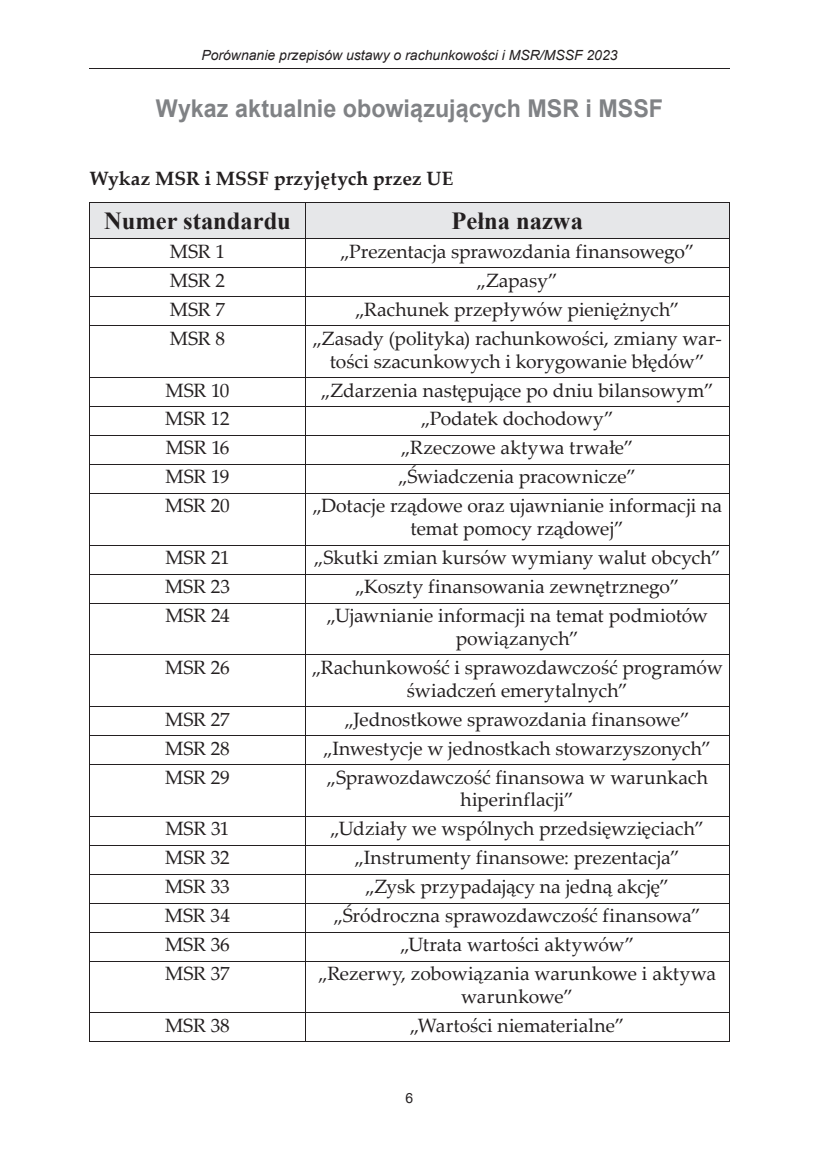
<style>
.page{position:relative;width:819px;height:1161px;background:#fff}
.page>*{position:absolute;margin:0;border:0;box-sizing:border-box;transform-origin:0 0}
.t1{font:700 24.5px "Arial";color:#808285;scale:.95 1}
.t2{font:700 24.5px "Times New Roman";color:#231f20}
.t3{font:19.25px/22.8px "Palatino Linotype";letter-spacing:-.005em;color:#231f20;text-align:center}
.t4{font:700 19.25px "Palatino Linotype";letter-spacing:.005em;color:#231f20}
.t5{font:italic 14px "Arial";color:#231f20}
.t6{font:14px "Arial";color:#231f20}
</style>
<div class="page">
<hr style="left:89px;top:68px;width:640px;height:1px;background:#231f20">
<svg style="left:89px;top:202px;width:640px;height:123px"></svg>
<hr style="left:89px;top:325px;width:216px;height:1px;background:#231f20">
<hr style="left:89px;top:326px;width:1px;height:51px;background:#231f20">
<hr style="left:305px;top:325px;width:424px;height:1px;background:#231f20">
<hr style="left:305px;top:326px;width:1px;height:51px;background:#231f20">
<hr style="left:728px;top:326px;width:1px;height:51px;background:#231f20">
<hr style="left:89px;top:377px;width:216px;height:1px;background:#231f20">
<hr style="left:305px;top:377px;width:424px;height:1px;background:#231f20">
<hr style="left:89px;top:406px;width:216px;height:1px;background:#231f20">
<hr style="left:305px;top:406px;width:424px;height:1px;background:#231f20">
<hr style="left:89px;top:435px;width:216px;height:1px;background:#231f20">
<hr style="left:305px;top:435px;width:424px;height:1px;background:#231f20">
<hr style="left:89px;top:464px;width:216px;height:1px;background:#231f20">
<svg style="left:89px;top:378px;width:1px;height:115px"></svg>
<hr style="left:305px;top:464px;width:424px;height:1px;background:#231f20">
<svg style="left:305px;top:378px;width:1px;height:115px"></svg>
<hr style="left:89px;top:493px;width:216px;height:1px;background:#231f20">
<hr style="left:89px;top:494px;width:1px;height:51px;background:#231f20">
<hr style="left:305px;top:493px;width:424px;height:1px;background:#231f20">
<hr style="left:305px;top:494px;width:1px;height:51px;background:#231f20">
<hr style="left:728px;top:494px;width:1px;height:51px;background:#231f20">
<hr style="left:89px;top:545px;width:216px;height:1px;background:#231f20">
<hr style="left:305px;top:545px;width:424px;height:1px;background:#231f20">
<hr style="left:89px;top:574px;width:216px;height:1px;background:#231f20">
<svg style="left:89px;top:546px;width:1px;height:57px"></svg>
<hr style="left:305px;top:574px;width:424px;height:1px;background:#231f20">
<svg style="left:305px;top:546px;width:1px;height:57px"></svg>
<hr style="left:89px;top:603px;width:216px;height:1px;background:#231f20">
<hr style="left:89px;top:603px;width:1px;height:51px;background:#231f20">
<hr style="left:305px;top:603px;width:424px;height:1px;background:#231f20">
<hr style="left:305px;top:603px;width:1px;height:51px;background:#231f20">
<hr style="left:728px;top:603px;width:1px;height:51px;background:#231f20">
<hr style="left:89px;top:654px;width:216px;height:1px;background:#231f20">
<hr style="left:89px;top:655px;width:1px;height:51px;background:#231f20">
<hr style="left:305px;top:654px;width:424px;height:1px;background:#231f20">
<hr style="left:305px;top:655px;width:1px;height:51px;background:#231f20">
<hr style="left:728px;top:655px;width:1px;height:51px;background:#231f20">
<hr style="left:89px;top:706px;width:216px;height:1px;background:#231f20">
<hr style="left:305px;top:706px;width:424px;height:1px;background:#231f20">
<hr style="left:89px;top:735px;width:216px;height:1px;background:#231f20">
<svg style="left:89px;top:707px;width:1px;height:57px"></svg>
<hr style="left:305px;top:735px;width:424px;height:1px;background:#231f20">
<svg style="left:305px;top:707px;width:1px;height:57px"></svg>
<hr style="left:89px;top:764px;width:216px;height:1px;background:#231f20">
<hr style="left:89px;top:765px;width:1px;height:51px;background:#231f20">
<hr style="left:305px;top:764px;width:424px;height:1px;background:#231f20">
<hr style="left:305px;top:765px;width:1px;height:51px;background:#231f20">
<hr style="left:728px;top:765px;width:1px;height:51px;background:#231f20">
<hr style="left:89px;top:816px;width:216px;height:1px;background:#231f20">
<hr style="left:305px;top:816px;width:424px;height:1px;background:#231f20">
<hr style="left:89px;top:845px;width:216px;height:1px;background:#231f20">
<hr style="left:305px;top:845px;width:424px;height:1px;background:#231f20">
<hr style="left:89px;top:874px;width:216px;height:1px;background:#231f20">
<hr style="left:305px;top:874px;width:424px;height:1px;background:#231f20">
<hr style="left:89px;top:903px;width:216px;height:1px;background:#231f20">
<hr style="left:305px;top:903px;width:424px;height:1px;background:#231f20">
<hr style="left:89px;top:932px;width:216px;height:1px;background:#231f20">
<svg style="left:89px;top:817px;width:1px;height:143px"></svg>
<hr style="left:305px;top:932px;width:424px;height:1px;background:#231f20">
<svg style="left:305px;top:817px;width:1px;height:143px"></svg>
<hr style="left:89px;top:960px;width:216px;height:1px;background:#231f20">
<hr style="left:89px;top:961px;width:1px;height:51px;background:#231f20">
<hr style="left:305px;top:960px;width:424px;height:1px;background:#231f20">
<hr style="left:305px;top:961px;width:1px;height:51px;background:#231f20">
<hr style="left:728px;top:961px;width:1px;height:51px;background:#231f20">
<hr style="left:89px;top:1012px;width:216px;height:1px;background:#231f20">
<svg style="left:89px;top:1013px;width:1px;height:28px"></svg>
<hr style="left:305px;top:1012px;width:424px;height:1px;background:#231f20">
<svg style="left:305px;top:1013px;width:1px;height:28px"></svg>
<hr style="left:89px;top:1041px;width:216px;height:1px;background:#231f20">
<hr style="left:305px;top:1041px;width:424px;height:1px;background:#231f20">
<p class="t5" style="left:201px;top:46px;width:418px">Porównanie przepisów ustawy o rachunkowości i MSR/MSSF 2023</p>
<p class="t1" style="left:156px;top:91px;width:535px">Wykaz aktualnie obowiązujących MSR i MSSF</p>
<p class="t4" style="left:89px;top:165px;width:366px">Wykaz MSR i MSSF przyjętych przez UE</p>
<p class="t2" style="left:104px;top:203px;width:188px">Numer standardu</p>
<p class="t2" style="left:451px;top:203px;width:133px">Pełna nazwa</p>
<p class="t3" style="left:170px;top:239px;width:57px">MSR 1</p>
<p class="t3" style="left:340px;top:239px;width:356px">„Prezentacja sprawozdania finansowego”</p>
<p class="t3" style="left:170px;top:268px;width:57px">MSR 2</p>
<p class="t3" style="left:476px;top:268px;width:83px">„Zapasy”</p>
<p class="t3" style="left:170px;top:297px;width:57px">MSR 7</p>
<p class="t3" style="left:355px;top:297px;width:326px">„Rachunek przepływów pieniężnych”</p>
<p class="t3" style="left:170px;top:326px;width:57px">MSR 8</p>
<p class="t3" style="left:312px;top:326px;width:411px">„Zasady (polityka) rachunkowości, zmiany war&shy;tości szacunkowych i korygowanie błędów”</p>
<p class="t3" style="left:165px;top:378px;width:65px">MSR 10</p>
<p class="t3" style="left:321px;top:378px;width:394px">„Zdarzenia następujące po dniu bilansowym”</p>
<p class="t3" style="left:165px;top:407px;width:66px">MSR 12</p>
<p class="t3" style="left:421px;top:407px;width:194px">„Podatek dochodowy”</p>
<p class="t3" style="left:166px;top:436px;width:65px">MSR 16</p>
<p class="t3" style="left:401px;top:436px;width:234px">„Rzeczowe aktywa trwałe”</p>
<p class="t3" style="left:165px;top:465px;width:66px">MSR 19</p>
<p class="t3" style="left:398px;top:465px;width:239px">„Świadczenia pracownicze”</p>
<p class="t3" style="left:165px;top:494px;width:66px">MSR 20</p>
<p class="t3" style="left:312px;top:494px;width:411px">„Dotacje rządowe oraz ujawnianie informacji na temat pomocy rządowej”</p>
<p class="t3" style="left:165px;top:545px;width:66px">MSR 21</p>
<p class="t3" style="left:314px;top:545px;width:408px">„Skutki zmian kursów wymiany walut obcych”</p>
<p class="t3" style="left:165px;top:574px;width:66px">MSR 23</p>
<p class="t3" style="left:355px;top:574px;width:326px">„Koszty finansowania zewnętrznego”</p>
<p class="t3" style="left:165px;top:603px;width:66px">MSR 24</p>
<p class="t3" style="left:326px;top:603px;width:383px">„Ujawnianie informacji na temat podmiotów powiązanych”</p>
<p class="t3" style="left:165px;top:655px;width:66px">MSR 26</p>
<p class="t3" style="left:312px;top:655px;width:412px">„Rachunkowość i sprawozdawczość programów świadczeń emerytalnych”</p>
<p class="t3" style="left:165px;top:707px;width:66px">MSR 27</p>
<p class="t3" style="left:344px;top:707px;width:347px">„Jednostkowe sprawozdania finansowe”</p>
<p class="t3" style="left:165px;top:736px;width:66px">MSR 28</p>
<p class="t3" style="left:323px;top:736px;width:389px">„Inwestycje w jednostkach stowarzyszonych”</p>
<p class="t3" style="left:165px;top:765px;width:66px">MSR 29</p>
<p class="t3" style="left:326px;top:765px;width:383px">„Sprawozdawczość finansowa w warunkach hiperinflacji”</p>
<p class="t3" style="left:165px;top:816px;width:66px">MSR 31</p>
<p class="t3" style="left:330px;top:816px;width:375px">„Udziały we wspólnych przedsięwzięciach”</p>
<p class="t3" style="left:165px;top:845px;width:66px">MSR 32</p>
<p class="t3" style="left:354px;top:845px;width:327px">„Instrumenty finansowe: prezentacja”</p>
<p class="t3" style="left:165px;top:874px;width:66px">MSR 33</p>
<p class="t3" style="left:365px;top:874px;width:305px">„Zysk przypadający na jedną akcję”</p>
<p class="t3" style="left:165px;top:903px;width:67px">MSR 34</p>
<p class="t3" style="left:333px;top:903px;width:369px">„Śródroczna sprawozdawczość finansowa”</p>
<p class="t3" style="left:165px;top:932px;width:66px">MSR 36</p>
<p class="t3" style="left:400px;top:932px;width:236px">„Utrata wartości aktywów”</p>
<p class="t3" style="left:165px;top:961px;width:66px">MSR 37</p>
<p class="t3" style="left:318px;top:961px;width:399px">„Rezerwy, zobowiązania warunkowe i aktywa warunkowe”</p>
<p class="t3" style="left:165px;top:1013px;width:66px">MSR 38</p>
<p class="t3" style="left:410px;top:1013px;width:216px">„Wartości niematerialne”</p>
<p class="t6" style="left:405px;top:1088px;width:9px">6</p>
</div>
